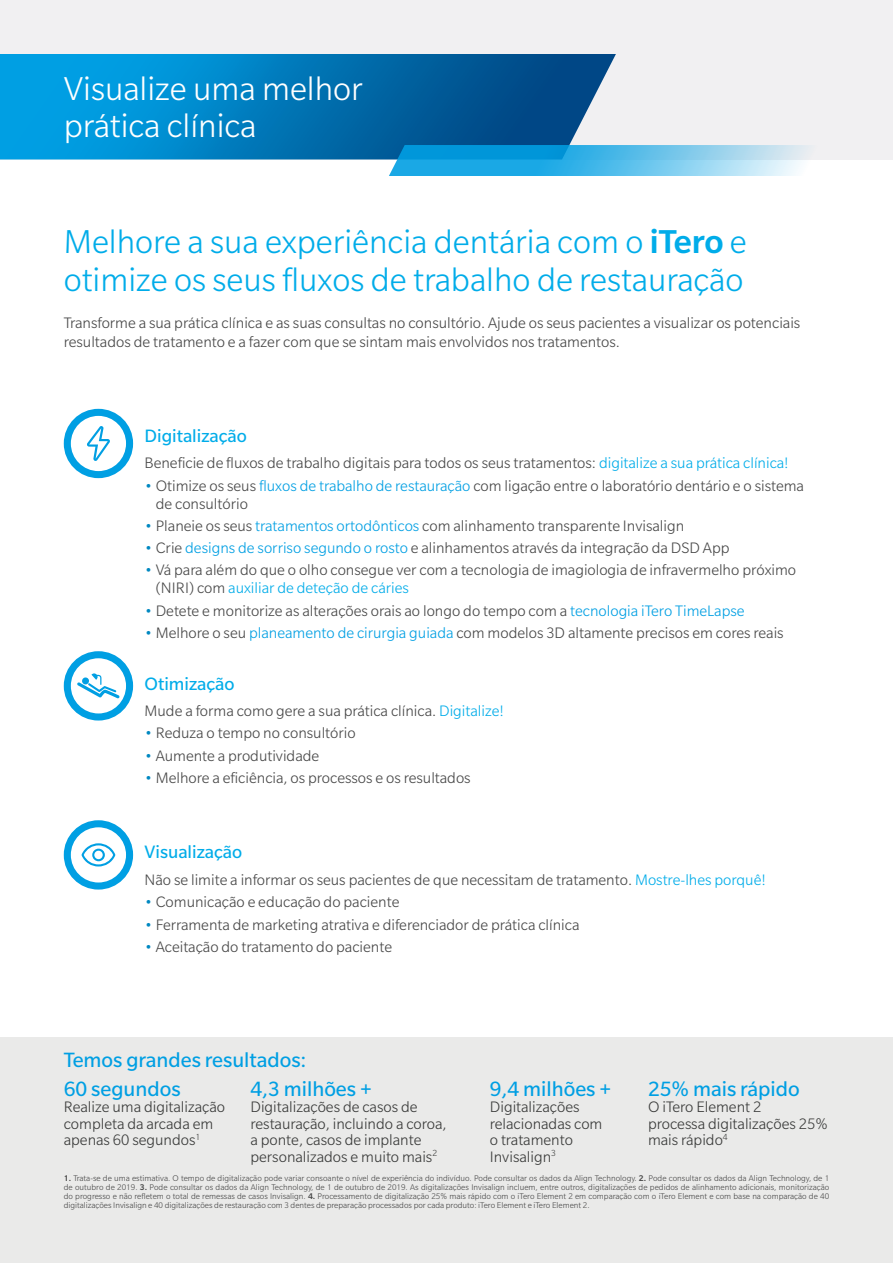
<style>
.page{position:relative;width:893px;height:1263px;background:#fff}
.page>*{position:absolute;margin:0;border:0;box-sizing:border-box;transform-origin:0 0}
.t1{font:300 36px/37.5px "Slate Pro";color:#00ace9}
.t2{font:300 36px/37.5px "Slate Pro";color:#fff}
.t3{font:22.5px/28.5px "Slate Pro";color:#009fe3}
.t4{font:19.5px "Slate Pro";color:#00ace9}
.t5{font:300 16.5px/18px "Slate Pro";color:#474747}
.t6{font:300 16.5px/16.5px "Slate Pro";color:#393a39}
.t7{font:300 9px/9px "Slate Pro";color:#474747;text-align:justify}
.s1{font-weight:500}
.s2{color:#00ace9}
.s3{color:#0088c1}
.s4{color:#009fe3}
</style>
<div class="page">
<svg style="left:87px;top:426px;width:23px;height:35px"></svg>
<div style="left:64px;top:409px;width:69px;height:69px;border:7px solid #009fe3;border-radius:50%"></div>
<svg style="left:77px;top:673px;width:43px;height:25px"></svg>
<div style="left:64px;top:651px;width:69px;height:69px;border:7px solid #009fe3;border-radius:50%"></div>
<svg style="left:82px;top:843px;width:33px;height:23px"></svg>
<div style="left:64px;top:820px;width:69px;height:69px;border:7px solid #009fe3;border-radius:50%"></div>
<div style="left:0;top:1037px;width:893px;height:226px;background:#eaeae9"></div>
<div style="left:0;top:0;width:893px;height:159px;background:#f1f0f2"></div>
<svg style="left:0;top:54px;width:616px;height:105px;background:#087ab9"></svg>
<svg style="left:384px;top:145px;width:481px;height:30px"></svg>
<h1 class="t2" style="left:64px;top:69px;width:301px">Visualize uma melhor prática clínica</h1>
<h1 class="t1" style="left:64px;top:223px;width:684px">Melhore a sua experiência dentária com o <span class="s1">iTero</span> e otimize os seus fluxos de trabalho de restauração</h1>
<p class="t5" style="left:64px;top:312px;width:738px;line-height:19.8px">Transforme a sua prática clínica e as suas consultas no consultório. Ajude os seus pacientes a visualizar os potenciais resultados de tratamento e a fazer com que se sintam mais envolvidos nos tratamentos.</p>
<p class="t4" style="left:145px;top:425px;width:104px">Digitalização</p>
<p class="t5" style="left:145px;top:454px;width:646px">Beneficie de fluxos de trabalho digitais para todos os seus tratamentos: <span class="s2">digitalize a sua prática clínica!</span></p>
<p class="t5" style="left:156px;top:476px;width:650px;text-indent:-11px"><span class="s3">•</span> Otimize os seus <span class="s4">fluxos de trabalho de restauração</span> com ligação entre o laboratório dentário e o sistema de consultório</p>
<p class="t5" style="left:145px;top:516px;width:541px"><span class="s3">•</span> Planeie os seus <span class="s4">tratamentos ortodônticos</span> com alinhamento transparente Invisalign</p>
<p class="t5" style="left:145px;top:539px;width:586px"><span class="s3">•</span> Crie <span class="s4">designs de sorriso segundo o rosto</span> e alinhamentos através da integração da DSD App</p>
<p class="t5" style="left:156px;top:561px;width:642px;text-indent:-11px"><span class="s3">•</span> Vá para além do que o olho consegue ver com a tecnologia de imagiologia de infravermelho próximo (NIRI) com <span class="s2">auxiliar de deteção de cáries</span></p>
<p class="t5" style="left:145px;top:601px;width:601px"><span class="s3">•</span> Detete e monitorize as alterações orais ao longo do tempo com a <span class="s4">tecnologia iTero TimeLapse</span></p>
<p class="t5" style="left:145px;top:623px;width:641px"><span class="s3">•</span> Melhore o seu <span class="s4">planeamento de cirurgia guiada</span> com modelos 3D altamente precisos em cores reais</p>
<p class="t4" style="left:145px;top:673px;width:91px">Otimização</p>
<p class="t5" style="left:145px;top:702px;width:361px">Mude a forma como gere a sua prática clínica. <span class="s2">Digitalize!</span></p>
<p class="t5" style="left:145px;top:724px;width:213px"><span class="s3">•</span> Reduza o tempo no consultório</p>
<p class="t5" style="left:145px;top:746px;width:176px"><span class="s3">•</span> Aumente a produtividade</p>
<p class="t5" style="left:145px;top:768px;width:328px"><span class="s3">•</span> Melhore a eficiência, os processos e os resultados</p>
<p class="t4" style="left:145px;top:842px;width:99px">Visualização</p>
<p class="t5" style="left:145px;top:871px;width:623px">Não se limite a informar os seus pacientes de que necessitam de tratamento. <span class="s2">Mostre-lhes porquê!</span></p>
<p class="t5" style="left:145px;top:893px;width:256px"><span class="s3">•</span> Comunicação e educação do paciente</p>
<p class="t5" style="left:145px;top:915px;width:436px"><span class="s3">•</span> Ferramenta de marketing atrativa e diferenciador de prática clínica</p>
<p class="t5" style="left:145px;top:937px;width:249px"><span class="s3">•</span> Aceitação do tratamento do paciente</p>
<h2 class="t3" style="left:64px;top:1046px;width:244px">Temos grandes resultados:<br>60 segundos</h2>
<p class="t6" style="left:64px;top:1099px;width:163px">Realize uma digitalização completa da arcada em apenas 60 segundos<sup>1</sup></p>
<h2 class="t3" style="left:648px;top:1074px;width:153px">25% mais rápido</h2>
<p class="t6" style="left:648px;top:1099px;width:181px">O iTero Element 2<br>processa digitalizações 25% mais rápido<sup>4</sup></p>
<p class="t7" style="left:64px;top:1174px;width:767px"><span class="s1">1.</span> Trata-se de uma estimativa. O tempo de digitalização pode variar consoante o nível de experiência do indivíduo. Pode consultar os dados da Align Technology. <span class="s1">2.</span> Pode consultar os dados da Align Technology, de 1 de outubro de 2019. <span class="s1">3.</span> Pode consultar os dados da Align Technology, de 1 de outubro de 2019. As digitalizações Invisalign incluem, entre outros, digitalizações de pedidos de alinhamento adicionais, monitorização do progresso e não refletem o total de remessas de casos Invisalign. <span class="s1">4.</span> Processamento de digitalização 25% mais rápido com o iTero Element 2 em comparação com o iTero Element e com base na comparação de 40 digitalizações Invisalign e 40 digitalizações de restauração com 3 dentes de preparação processados por cada produto: iTero Element e iTero Element 2.</p>
<h2 class="t3" style="left:250px;top:1074px;width:123px">4,3 milhões +</h2>
<p class="t6" style="left:250px;top:1099px;width:198px">Digitalizações de casos de restauração, incluindo a coroa, a ponte, casos de implante personalizados e muito mais<sup>2</sup></p>
<h2 class="t3" style="left:490px;top:1074px;width:123px">9,4 milhões +</h2>
<p class="t6" style="left:490px;top:1099px;width:114px">Digitalizações relacionadas com o tratamento<br>Invisalign<sup>3</sup></p>
</div>
